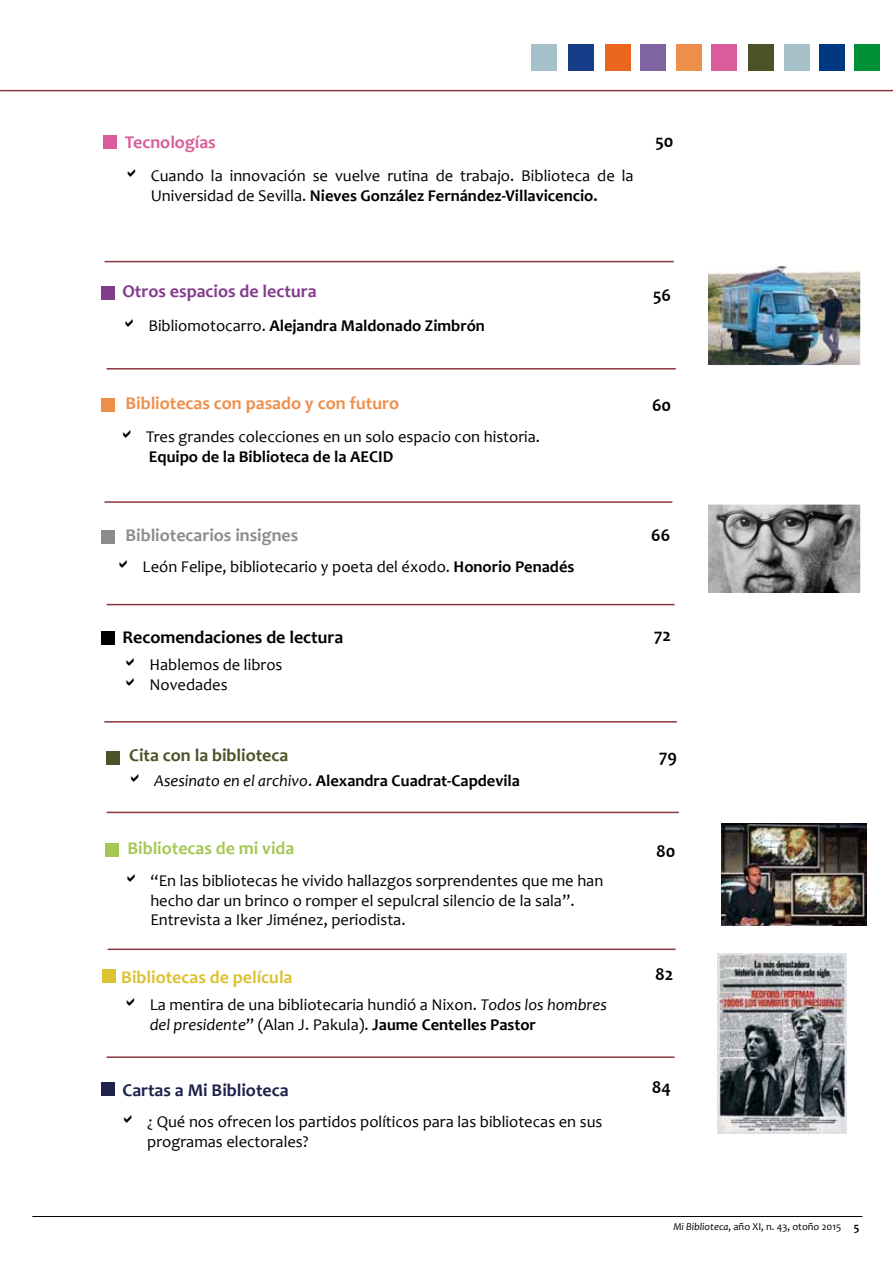
<style>
.page{position:relative;width:893px;height:1263px;background:#fff}
.page>*{position:absolute;margin:0;border:0;box-sizing:border-box;transform-origin:0 0}
.t1{font:700 18px "Candara";color:#000}
.t2{font:700 18px "Candara";color:#ee8e4b}
.t3{font:700 18px "Candara";color:#833c8c}
.t4{font:700 18px "Candara";color:#8b8c8e}
.t5{font:700 18px "Candara";color:#ddc132}
.t6{font:700 18px "Candara";color:#1d224a}
.t7{font:700 18px "Candara";color:#4c5127}
.t8{font:700 18px "Candara";color:#a5c754}
.t9{font:700 18px "Candara";color:#db5c9a}
.t10{font:16.5px/19.8px "Candara";color:#000}
.t11{font:700 16.5px "Candara";color:#000}
.t12{font:10.5px "Candara";color:#000}
.s1{font-weight:700}
.s2{font-weight:400}
.s3{font-weight:400;font-style:italic}
.s4{font-style:italic}
.s5{font-weight:700;font-size:12px}
</style>
<div class="page">
<hr style="left:32px;top:1216px;width:830px;height:1px;background:#000">
<hr style="left:0;top:90px;width:893px;height:1px;background:#893642">
<div style="left:606px;top:45px;width:25px;height:26px;background:#ea661e"></div>
<div style="left:641px;top:45px;width:25px;height:26px;background:#8064a2"></div>
<div style="left:677px;top:45px;width:25px;height:26px;background:#ee8e4b"></div>
<div style="left:712px;top:45px;width:25px;height:26px;background:#db5c9a"></div>
<div style="left:748px;top:45px;width:26px;height:26px;background:#4c5127"></div>
<div style="left:784px;top:45px;width:26px;height:26px;background:#a7c1cb"></div>
<div style="left:819px;top:45px;width:26px;height:26px;background:#003882"></div>
<div style="left:854px;top:45px;width:26px;height:26px;background:#009037"></div>
<div style="left:569px;top:45px;width:25px;height:26px;background:#173d89"></div>
<div style="left:531px;top:45px;width:26px;height:26px;background:#a7c1cb"></div>
<div style="left:101px;top:286px;width:13px;height:13px;background:#833c8c"></div>
<div style="left:103px;top:135px;width:14px;height:14px;background:#db5c9a"></div>
<div style="left:101px;top:530px;width:13px;height:14px;background:#8b8c8e"></div>
<div style="left:101px;top:398px;width:13px;height:14px;background:#ee8e4b"></div>
<hr style="left:107px;top:368px;width:569px;height:2px;background:#893642">
<hr style="left:104px;top:261px;width:570px;height:1px;background:#893642">
<hr style="left:107px;top:812px;width:572px;height:1px;background:#893642">
<hr style="left:107px;top:604px;width:567px;height:1px;background:#893642">
<hr style="left:104px;top:501px;width:568px;height:2px;background:#893642">
<div style="left:101px;top:631px;width:13px;height:14px;background:#000"></div>
<div style="left:107px;top:751px;width:13px;height:14px;background:#4c5127"></div>
<hr style="left:107px;top:1056px;width:567px;height:2px;background:#893642">
<div style="left:101px;top:1082px;width:13px;height:14px;background:#1d224a"></div>
<img style="left:709px;top:266px;width:150px;height:98px">
<div style="left:705px;top:261px;width:158px;height:107px;border:3px solid #fff"></div>
<img style="left:709px;top:506px;width:150px;height:87px">
<div style="left:705px;top:502px;width:158px;height:103px;border:3px solid #fff"></div>
<img style="left:718px;top:953px;width:128px;height:181px">
<div style="left:102px;top:969px;width:13px;height:14px;background:#ddc132"></div>
<hr style="left:108px;top:948px;width:568px;height:2px;background:#893642">
<hr style="left:104px;top:721px;width:573px;height:1px;background:#893642">
<img style="left:722px;top:823px;width:144px;height:102px">
<div style="left:105px;top:843px;width:13px;height:14px;background:#a5c754"></div>
<p class="t9" style="left:125px;top:131px;width:93px">Tecnologías</p>
<p class="t10" style="left:151px;top:166px;width:484px">Cuando la innovación se vuelve rutina de trabajo. Biblioteca de la<br>Universidad de Sevilla. <span class="s1">Nieves González Fernández-Villavicencio.</span></p>
<p class="t1" style="left:655px;top:131px;width:20px">50</p>
<p class="t3" style="left:122px;top:281px;width:196px">Otros espacios de lectura</p>
<p class="t11" style="left:148px;top:316px;width:338px"><span class="s2">Bibliomotocarro.</span> Alejandra Maldonado Zimbrón</p>
<p class="t2" style="left:125px;top:392px;width:275px">Bibliotecas con pasado y con futuro</p>
<p class="t10" style="left:146px;top:427px;width:396px">Tres grandes colecciones en un solo espacio con historia.</p>
<p class="t11" style="left:149px;top:447px;width:246px">Equipo de la Biblioteca de la AECID</p>
<p class="t4" style="left:125px;top:525px;width:174px">Bibliotecarios insignes</p>
<p class="t10" style="left:143px;top:557px;width:433px">León Felipe, bibliotecario y poeta del éxodo. <span class="s1">Honorio Penadés</span></p>
<p class="t1" style="left:653px;top:284px;width:20px">56</p>
<p class="t1" style="left:652px;top:395px;width:21px">60</p>
<p class="t1" style="left:651px;top:524px;width:21px">66</p>
<p class="t1" style="left:122px;top:626px;width:222px">Recomendaciones de lectura</p>
<p class="t1" style="left:654px;top:624px;width:18px">72</p>
<p class="t10" style="left:149px;top:655px;width:135px">Hablemos de libros<br>Novedades</p>
<p class="t7" style="left:129px;top:744px;width:161px">Cita con la biblioteca</p>
<p class="t11" style="left:154px;top:771px;width:367px"><span class="s3">Asesinato en el archivo</span><span class="s2">.</span> Alexandra Cuadrat-Capdevila</p>
<p class="t1" style="left:659px;top:745px;width:19px">79</p>
<p class="t8" style="left:127px;top:838px;width:168px">Bibliotecas de mi vida</p>
<p class="t1" style="left:656px;top:840px;width:21px">80</p>
<p class="t10" style="left:150px;top:871px;width:454px">“En las bibliotecas he vivido hallazgos sorprendentes que me han hecho dar un brinco o romper el sepulcral silencio de la sala”.<br>Entrevista a Iker Jiménez, periodista.</p>
<p class="t5" style="left:121px;top:966px;width:173px">Bibliotecas de película</p>
<p class="t10" style="left:150px;top:994px;width:459px">La mentira de una bibliotecaria hundió a Nixon. <span class="s4">Todos los hombres del presidente</span>” (Alan J. Pakula). <span class="s1">Jaume Centelles Pastor</span></p>
<p class="t1" style="left:655px;top:963px;width:20px">82</p>
<p class="t6" style="left:122px;top:1079px;width:168px">Cartas a Mi Biblioteca</p>
<p class="t1" style="left:652px;top:1076px;width:21px">84</p>
<p class="t10" style="left:147px;top:1112px;width:457px">¿ Qué nos ofrecen los partidos políticos para las bibliotecas en sus programas electorales?</p>
<p class="t12" style="left:673px;top:1220px;width:188px"><span class="s4">Mi Biblioteca</span>, año XI, n. 43, otoño 2015 <span class="s5">5</span></p>
</div>
